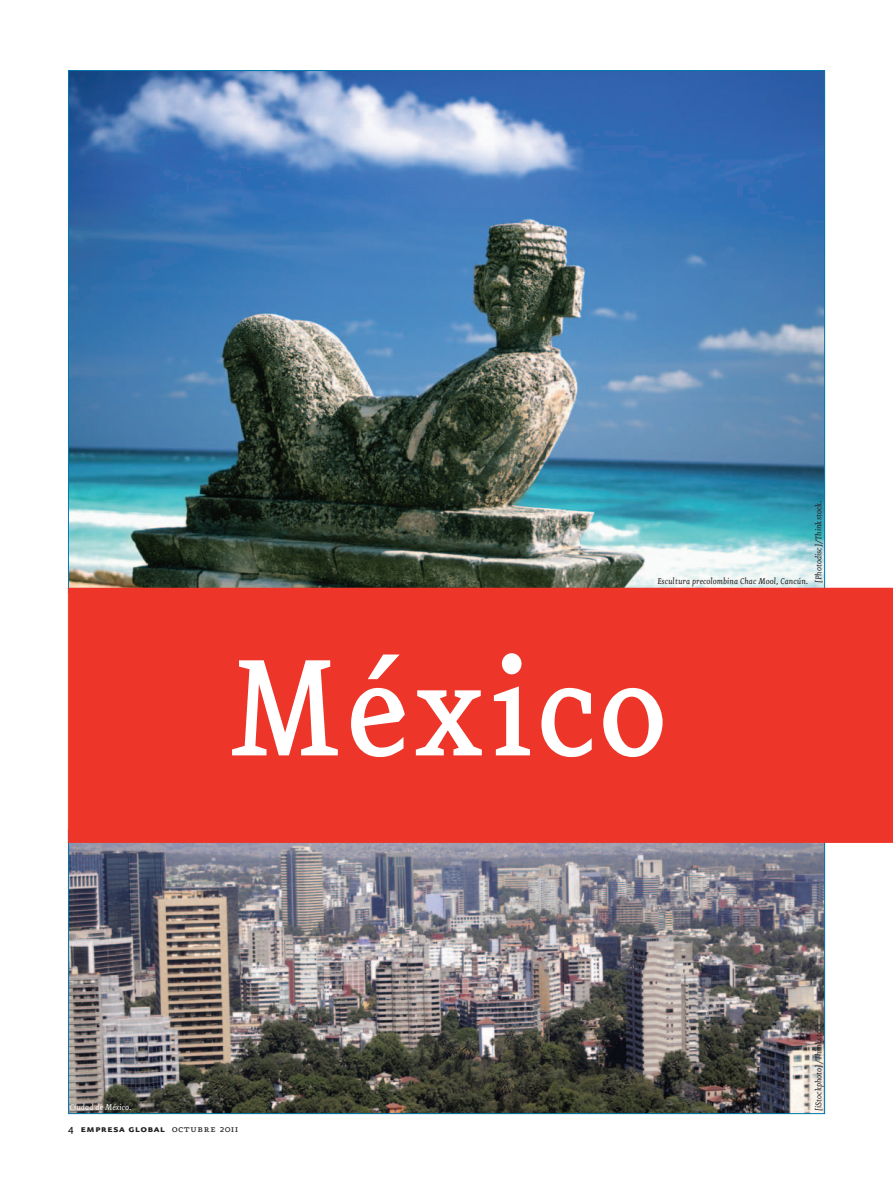
<style>
.page{position:relative;width:893px;height:1191px;background:#fff}
.page>*{position:absolute;margin:0;border:0;box-sizing:border-box;transform-origin:0 0}
.t1{font:500 165px "Eureka";letter-spacing:.02em;color:#fff;scale:.9 1}
.t2{font:12px "Eureka Sans Bold Caps";letter-spacing:.025em;color:#231f20}
.t3{font:italic 10.2px "Eureka";color:#231f20}
.t4{font:italic 10.2px "Eureka";color:#fff}
.s1{font-family:"Eureka";font-weight:500}
.s2{font-family:"Eureka Small Caps"}
.s3{font-family:"Eureka"}
</style>
<div class="page">
<img style="left:70px;top:842px;width:753px;height:270px">
<img style="left:70px;top:72px;width:753px;height:516px">
<div style="left:68px;top:588px;width:825px;height:254px;background:#ee3529"></div>
<p class="t3" style="left:814px;top:583px;width:84px;rotate:-90deg">[Photodisc]/Thinkstock.</p>
<p class="t3" style="left:657px;top:576px;width:152px">Escultura precolombina Chac Mool, Cancún.</p>
<h1 class="t1" style="left:226px;top:629px;width:491px">México</h1>
<p class="t4" style="left:70px;top:1102px;width:63px">Ciudad de México.</p>
<p class="t2" style="left:68px;top:1122px;width:172px"><span class="s1">4</span> empresa global <span class="s2">octubre</span> <span class="s3">2011</span></p>
<p class="t3" style="left:814px;top:1110px;width:92px;rotate:-90deg">[iStockphoto]/Thinkstock.</p>
</div>
